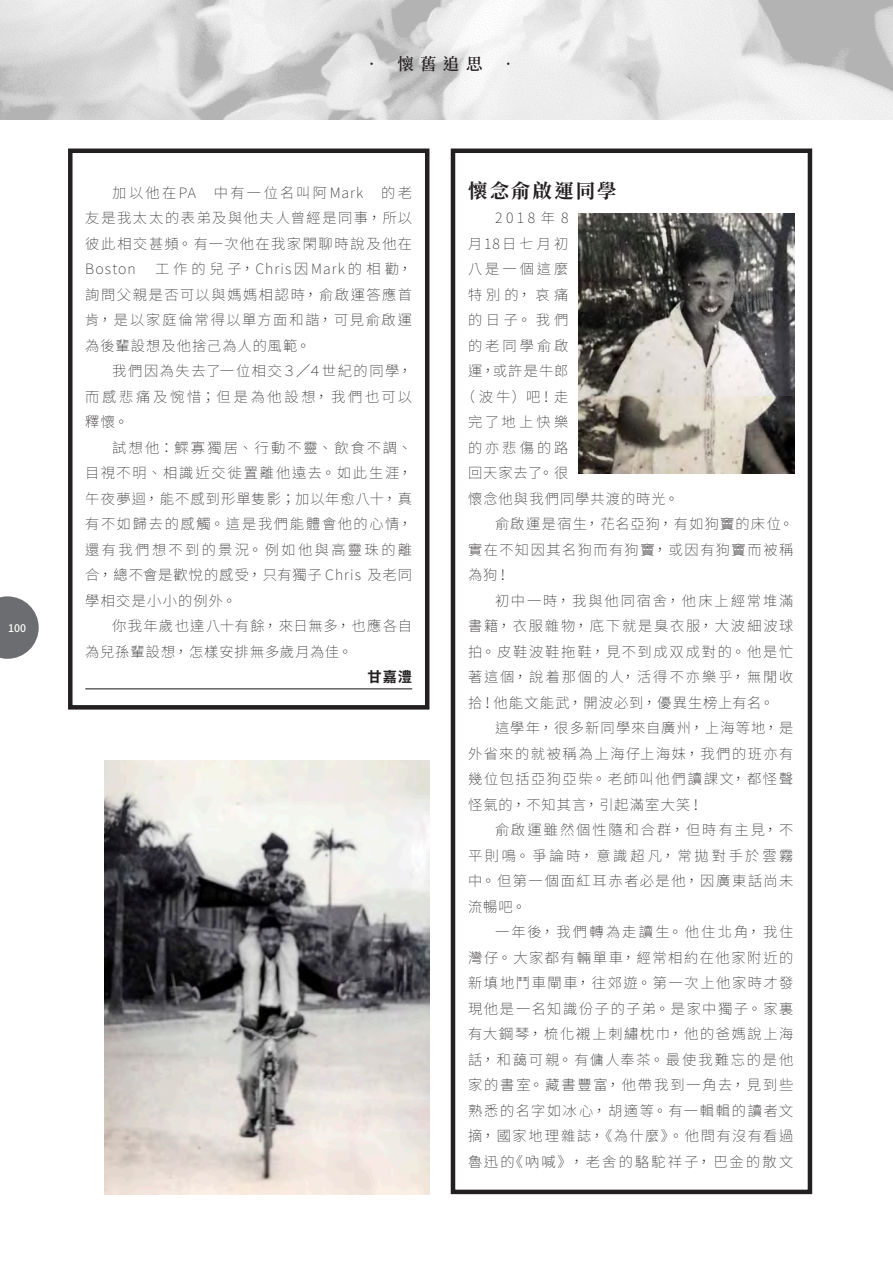
<style>
.page{position:relative;width:893px;height:1263px;background:#fff}
.page>*{position:absolute;margin:0;border:0;box-sizing:border-box;transform-origin:0 0}
.小題{font:700 19.5px "Source Han Serif TC";letter-spacing:.1em;color:#231f20}
.t1{font:600 16.5px "Source Han Serif TC";color:#231f20}
.內文__首2次0{font:200 14.25px/25.5px "Source Han Sans TW";letter-spacing:.11em;color:#231f20;text-align:justify}
.內文__首2次0-2{font:200 14.25px/25.5px "Source Han Sans TW";letter-spacing:.07em;color:#231f20}
.內文__首2次0-3{font:200 14.25px "Source Han Sans TW";letter-spacing:.19em;color:#231f20}
.內文_Right_Justify{font:700 14.25px "Noto Sans CJ Ktc";color:#231f20}
.t2{font:500 10.5px "Source Han Sans TW";color:#fff}
</style>
<div class="page">
<img style="left:0;top:0;width:893px;height:119px">
<svg style="left:0;top:596px;width:39px;height:63px"></svg>
<div style="left:451px;top:148px;width:361px;height:1046px;border:4px solid #231f20"></div>
<img style="left:578px;top:213px;width:217px;height:260px">
<img style="left:104px;top:761px;width:325px;height:433px">
<hr style="left:85px;top:688px;width:327px;height:1px;background:#231f20">
<div style="left:68px;top:148px;width:361px;height:562px;border:4px solid #231f20"></div>
<p class="t2" style="left:8px;top:622px;width:19px">100</p>
<p class="t1" style="left:364px;top:55px;width:154px">• 懷舊追思 •</p>
<p class="內文__首2次0" style="left:85px;top:180px;width:328px;text-indent:27px">加以他在PA　中有一位名叫阿Mark　的老友是我太太的表弟及與他夫人曾經是同事，所以彼此相交甚頻。有一次他在我家閑聊時說及他在Boston　工作的兒子，Chris 因 Mark 的相勸，詢問父親是否可以與媽媽相認時，俞啟運答應首肯，是以家庭倫常得以單方面和諧，可見俞啟運為後輩設想及他捨己為人的風範。</p>
<p class="內文__首2次0" style="left:85px;top:359px;width:328px;text-indent:27px">我們因為失去了一位相交３／４世紀的同學，而感悲痛及惋惜；但是為他設想，我們也可以釋懷。</p>
<p class="內文__首2次0" style="left:85px;top:435px;width:328px;text-indent:27px">試想他：鰥寡獨居、行動不靈、飲食不調、目視不明、相識近交徙置離他遠去。如此生涯，午夜夢迴，能不感到形單隻影；加以年愈八十，真有不如歸去的感觸。這是我們能體會他的心情，還有我們想不到的景況。例如他與高靈珠的離合，總不會是歡悅的感受，只有獨子 Chris 及老同學相交是小小的例外。</p>
<p class="內文__首2次0-2" style="left:85px;top:614px;width:328px;text-indent:27px">你我年歲也達八十有餘，來日無多，也應各自為兒孫輩設想，怎樣安排無多歲月為佳。</p>
<p class="內文_Right_Justify" style="left:367px;top:669px;width:46px">甘嘉澧</p>
<p class="小題" style="left:468px;top:180px;width:150px">懷念俞啟運同學</p>
<p class="內文__首2次0" style="left:495px;top:206px;width:75px">2018 年 8</p>
<p class="內文__首2次0-3" style="left:468px;top:236px;width:102px">月18日七月初</p>
<p class="內文__首2次0" style="left:468px;top:257px;width:102px">八是一個這麼</p>
<p class="內文__首2次0" style="left:468px;top:282px;width:102px">特別的，哀痛</p>
<p class="內文__首2次0" style="left:468px;top:308px;width:102px">的日子。我們</p>
<p class="內文__首2次0" style="left:468px;top:333px;width:102px">的老同學俞啟</p>
<p class="內文__首2次0" style="left:468px;top:359px;width:102px">運，或許是牛郎</p>
<p class="內文__首2次0" style="left:461px;top:384px;width:109px">（波牛）吧！走</p>
<p class="內文__首2次0" style="left:468px;top:410px;width:102px">完了地上快樂</p>
<p class="內文__首2次0" style="left:468px;top:435px;width:102px">的亦悲傷的路</p>
<p class="內文__首2次0" style="left:468px;top:461px;width:102px">回天家去了。很</p>
<p class="內文__首2次0-2" style="left:468px;top:486px;width:212px">懷念他與我們同學共渡的時光。</p>
<p class="內文__首2次0" style="left:468px;top:512px;width:327px;text-indent:27px">俞啟運是宿生，花名亞狗，有如狗竇的床位。實在不知因其名狗而有狗竇，或因有狗竇而被稱為狗！</p>
<p class="內文__首2次0" style="left:468px;top:588px;width:327px;text-indent:27px">初中一時，我與他同宿舍，他床上經常堆滿書籍，衣服雜物，底下就是臭衣服，大波細波球拍。皮鞋波鞋拖鞋，見不到成双成對的。他是忙著這個，說着那個的人，活得不亦樂乎，無閒收拾！他能文能武，開波必到，優異生榜上有名。</p>
<p class="內文__首2次0" style="left:468px;top:715px;width:327px;text-indent:27px">這學年，很多新同學來自廣州，上海等地，是外省來的就被稱為上海仔上海妹，我們的班亦有幾位包括亞狗亞柴。老師叫他們讀課文，都怪聲怪氣的，不知其言，引起滿室大笑！</p>
<p class="內文__首2次0" style="left:468px;top:817px;width:327px;text-indent:27px">俞啟運雖然個性隨和合群，但時有主見，不平則鳴。爭論時，意識超凡，常拋對手於雲霧中。但第一個面紅耳赤者必是他，因廣東話尚未流暢吧。</p>
<p class="內文__首2次0" style="left:468px;top:919px;width:327px;text-indent:27px">一年後，我們轉為走讀生。他住北角，我住灣仔。大家都有輛單車，經常相約在他家附近的新填地鬥車閘車，往郊遊。第一次上他家時才發現他是一名知識份子的子弟。是家中獨子。家裏有大鋼琴，梳化襯上刺繡枕巾，他的爸媽說上海話，和藹可親。有傭人奉茶。最使我難忘的是他家的書室。藏書豐富，他帶我到一角去，見到些熟悉的名字如冰心，胡適等。有一輯輯的讀者文摘，國家地理雜誌，《為什麼》。他問有沒有看過魯迅的《吶喊》，老舍的駱駝祥子，巴金的散文</p>
</div>
